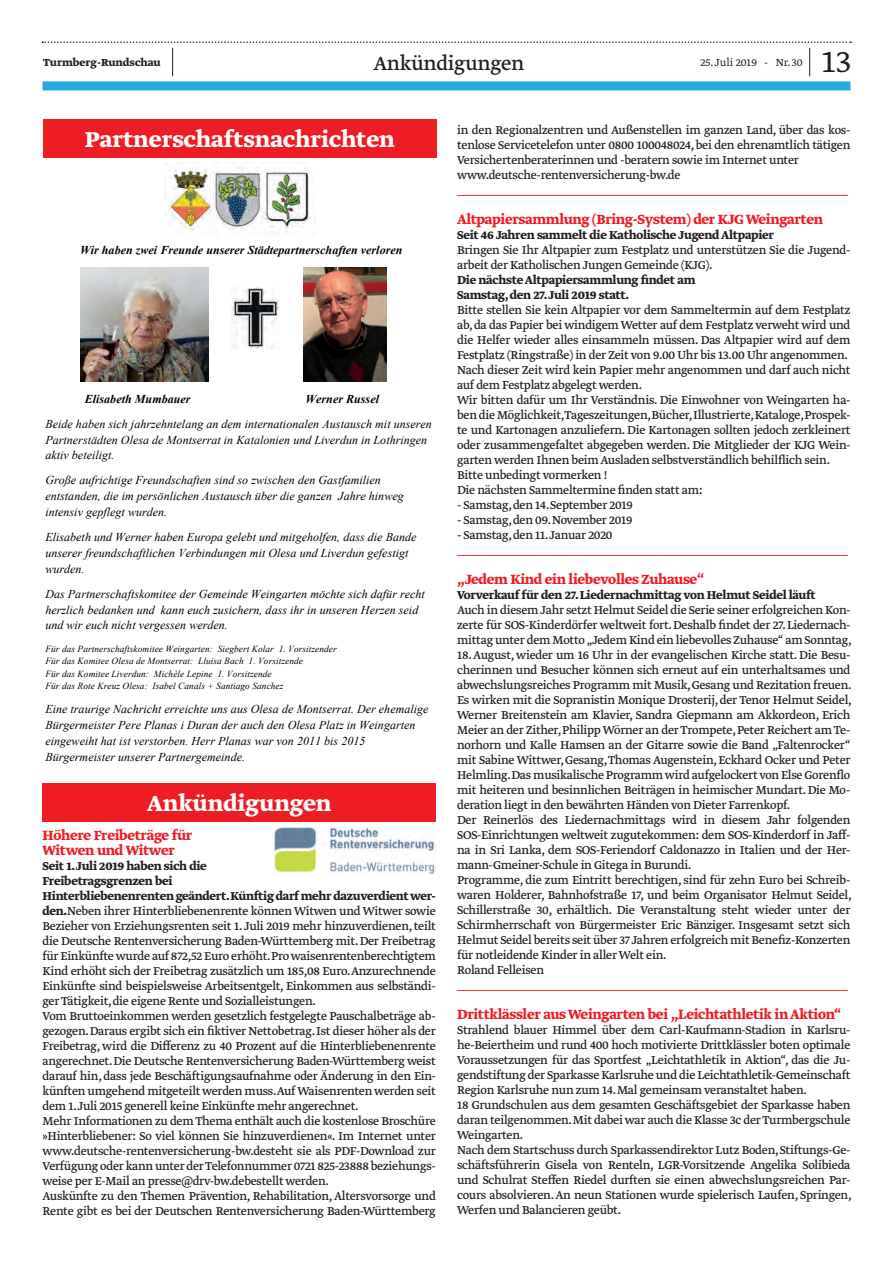
<style>
.page{position:relative;width:893px;height:1263px;background:#fff}
.page>*{position:absolute;margin:0;border:0;box-sizing:border-box;transform-origin:0 0}
.t1{font:300 36px "Greta Text Std";color:#231f20}
.t2{font:700 25.5px "Greta Text Std";color:#fff}
.t3{font:22.5px "Greta Text Std";letter-spacing:-.015em;color:#231f20}
.t4{font:700 15.75px/15px "Greta Text Std";letter-spacing:-.02em;color:#ee1d23}
.t5{font:13.5px/15px "Greta Text Std";letter-spacing:-.02em;color:#231f20}
.t6{font:13.5px "Greta Text Std";color:#ee1d23}
.t7{font:700 13.5px/15px "Greta Text Std";letter-spacing:-.02em;color:#231f20}
.t8{font:italic 12px/15.9px "Times New Roman";color:#000001}
.t9{font:italic 700 12px "Times New Roman";letter-spacing:.005em;color:#000001}
.t10{font:700 12px "Greta Text Std";color:#231f20}
.t11{font:300 12px "Greta Text Std";color:#231f20}
.t12{font:italic 9.3px/12.6px "Times New Roman";letter-spacing:.01em;color:#000001}
.s1{font-weight:700}
</style>
<div class="page">
<div style="left:43px;top:81px;width:807px;height:9px;background:#24aae1"></div>
<svg style="left:42px;top:41px;width:809px;height:35px"></svg>
<img style="left:164px;top:162px;width:149px;height:72px">
<div style="left:43px;top:783px;width:393px;height:38px;background:#ee1d23"></div>
<div style="left:43px;top:119px;width:393px;height:38px;background:#ee1d23"></div>
<img style="left:80px;top:268px;width:128px;height:113px">
<img style="left:303px;top:268px;width:83px;height:113px">
<img style="left:231px;top:287px;width:48px;height:62px">
<img style="left:274px;top:828px;width:162px;height:46px">
<p class="t10" style="left:43px;top:56px;width:119px">Turmberg-Rundschau</p>
<h3 class="t3" style="left:373px;top:50px;width:152px">Ankündigungen</h3>
<p class="t11" style="left:700px;top:56px;width:104px">25. Juli 2019 - Nr. 30</p>
<h1 class="t1" style="left:822px;top:41px;width:31px">13</h1>
<h2 class="t2" style="left:85px;top:125px;width:312px">Partnerschaftsnachrichten</h2>
<p class="t9" style="left:80px;top:242px;width:324px">Wir haben zwei Freunde unserer Städtepartnerschaften verloren</p>
<p class="t9" style="left:85px;top:390px;width:107px">Elisabeth Mumbauer</p>
<p class="t9" style="left:305px;top:390px;width:75px">Werner Russel</p>
<p class="t8" style="left:45px;top:415px;width:388px">Beide haben sich jahrzehntelang an dem internationalen Austausch mit unseren<br>Partnerstädten Olesa de Montserrat in Katalonien und Liverdun in Lothringen aktiv beteiligt.</p>
<p class="t8" style="left:45px;top:472px;width:360px">Große aufrichtige Freundschaften sind so zwischen den Gastfamilien entstanden, die im persönlichen Austausch über die ganzen Jahre hinweg intensiv gepflegt wurden.</p>
<p class="t8" style="left:45px;top:529px;width:373px">Elisabeth und Werner haben Europa gelebt und mitgeholfen, dass die Bande unserer freundschaftlichen Verbindungen mit Olesa und Liverdun gefestigt wurden.</p>
<p class="t8" style="left:45px;top:585px;width:381px">Das Partnerschaftskomitee der Gemeinde Weingarten möchte sich dafür recht herzlich bedanken und kann euch zusichern, dass ihr in unseren Herzen seid und wir euch nicht vergessen werden.</p>
<p class="t12" style="left:45px;top:642px;width:293px">Für das Partnerschaftskomitee Weingarten: Siegbert Kolar 1. Vorsitzender Für das Komitee Olesa de Montserrat: Lluisa Bach 1. Vorsitzende<br>Für das Komitee Liverdun: Michèle Lepine 1. Vorsitzende<br>Für das Rote Kreuz Olesa: Isabel Canals + Santiago Sanchez</p>
<p class="t8" style="left:45px;top:701px;width:385px">Eine traurige Nachricht erreichte uns aus Olesa de Montserrat. Der ehemalige Bürgermeister Pere Planas i Duran der auch den Olesa Platz in Weingarten eingeweiht hat ist verstorben. Herr Planas war von 2011 bis 2015<br>Bürgermeister unserer Partnergemeinde.</p>
<h2 class="t2" style="left:147px;top:788px;width:186px">Ankündigungen</h2>
<p class="t4" style="left:43px;top:829px;width:151px">Höhere Freibeträge für<br>Witwen und Witwer</p>
<p class="t5" style="left:43px;top:859px;width:395px"><span class="s1">Seit 1. Juli 2019 haben sich die<br>Freibetragsgrenzen bei<br>Hinterbliebenenrenten geändert.Künftig darf mehr dazuverdient wer&shy;den.</span>Neben ihrer Hinterbliebenenrente können Witwen und Witwer sowie Bezieher von Erziehungsrenten seit 1. Juli 2019 mehr hinzuverdienen, teilt die Deutsche Rentenversicherung Baden-Württemberg mit. Der Freibetrag für Einkünfte wurde auf 872,52 Euro erhöht.Pro waisenrentenberechtigtem Kind erhöht sich der Freibetrag zusätzlich um 185,08 Euro.Anzurechnende Einkünfte sind beispielsweise Arbeitsentgelt, Einkommen aus selbständi&shy;ger Tätigkeit, die eigene Rente und Sozialleistungen.<br>Vom Bruttoeinkommen werden gesetzlich festgelegte Pauschalbeträge ab&shy;gezogen. Daraus ergibt sich ein fiktiver Nettobetrag. Ist dieser höher als der Freibetrag, wird die Differenz zu 40 Prozent auf die Hinterbliebenenrente angerechnet. Die Deutsche Rentenversicherung Baden-Württemberg weist darauf hin, dass jede Beschäftigungsaufnahme oder Änderung in den Ein&shy;künften umgehend mitgeteilt werden muss.Auf Waisenrenten werden seit dem 1. Juli 2015 generell keine Einkünfte mehr angerechnet.<br>Mehr Informationen zu dem Thema enthält auch die kostenlose Broschüre »Hinterbliebener: So viel können Sie hinzuverdienen«. Im Internet unter www.deutsche-rentenversicherung-bw.desteht sie als PDF-Download zur Verfügung oder kann unter der Telefonnummer 0721 825-23888 beziehungs&shy;weise per E-Mail an presse@drv-bw.debestellt werden.<br>Auskünfte zu den Themen Prävention, Rehabilitation, Altersvorsorge und Rente gibt es bei der Deutschen Rentenversicherung Baden-Württemberg</p>
<p class="t5" style="left:457px;top:123px;width:395px">in den Regionalzentren und Außenstellen im ganzen Land, über das kos&shy;tenlose Servicetelefon unter 0800 100048024, bei den ehrenamtlich tätigen Versichertenberaterinnen und -beratern sowie im Internet unter www.deutsche-rentenversicherung-bw.de</p>
<p class="t6" style="left:457px;top:182px;width:392px">_______________________________________________________________________</p>
<p class="t4" style="left:457px;top:212px;width:367px">Altpapiersammlung (Bring-System) der KJG Weingarten</p>
<p class="t7" style="left:457px;top:228px;width:318px">Seit 46 Jahren sammelt die Katholische Jugend Altpapier</p>
<p class="t5" style="left:457px;top:243px;width:395px">Bringen Sie Ihr Altpapier zum Festplatz und unterstützen Sie die Jugend&shy;arbeit der Katholischen Jungen Gemeinde (KJG).</p>
<p class="t7" style="left:457px;top:273px;width:240px">Die nächste Altpapiersammlung findet am<br>Samstag, den 27. Juli 2019 statt.</p>
<p class="t5" style="left:457px;top:303px;width:395px">Bitte stellen Sie kein Altpapier vor dem Sammeltermin auf dem Festplatz ab, da das Papier bei windigem Wetter auf dem Festplatz verweht wird und die Helfer wieder alles einsammeln müssen. Das Altpapier wird auf dem Festplatz (Ringstraße) in der Zeit von 9.00 Uhr bis 13.00 Uhr angenommen.<br>Nach dieser Zeit wird kein Papier mehr angenommen und darf auch nicht auf dem Festplatz abgelegt werden.<br>Wir bitten dafür um Ihr Verständnis. Die Einwohner von Weingarten ha&shy;ben die Möglichkeit,Tageszeitungen,Bücher,Illustrierte,Kataloge,Prospek&shy;te und Kartonagen anzuliefern. Die Kartonagen sollten jedoch zerkleinert oder zusammengefaltet abgegeben werden. Die Mitglieder der KJG Wein&shy;garten werden Ihnen beim Ausladen selbstverständlich behilflich sein.<br>Bitte unbedingt vormerken !<br>Die nächsten Sammeltermine finden statt am:</p>
<p class="t5" style="left:457px;top:498px;width:177px">- Samstag, den 14. September 2019</p>
<p class="t5" style="left:457px;top:513px;width:177px">- Samstag, den 09. November 2019</p>
<p class="t5" style="left:457px;top:528px;width:157px">- Samstag, den 11. Januar 2020</p>
<p class="t6" style="left:457px;top:542px;width:392px">_______________________________________________________________________</p>
<p class="t4" style="left:457px;top:572px;width:249px">„Jedem Kind ein liebevolles Zuhause“</p>
<p class="t7" style="left:457px;top:588px;width:360px">Vorverkauf für den 27. Liedernachmittag von Helmut Seidel läuft</p>
<p class="t5" style="left:457px;top:603px;width:396px">Auch in diesem Jahr setzt Helmut Seidel die Serie seiner erfolgreichen Kon&shy;zerte für SOS-Kinderdörfer weltweit fort. Deshalb findet der 27. Liedernach&shy;mittag unter dem Motto „Jedem Kind ein liebevolles Zuhause“ am Sonntag, 18.August, wieder um 16 Uhr in der evangelischen Kirche statt. Die Besu&shy;cherinnen und Besucher können sich erneut auf ein unterhaltsames und abwechslungsreiches Programm mit Musik, Gesang und Rezitation freuen.<br>Es wirken mit die Sopranistin Monique Drosterij, der Tenor Helmut Seidel, Werner Breitenstein am Klavier, Sandra Giepmann am Akkordeon, Erich Meier an der Zither, Philipp Wörner an der Trompete, Peter Reichert am Te&shy;norhorn und Kalle Hamsen an der Gitarre sowie die Band „Faltenrocker“ mit Sabine Wittwer, Gesang,Thomas Augenstein, Eckhard Ocker und Peter Helmling.Das musikalische Programm wird aufgelockert von Else Gorenflo mit heiteren und besinnlichen Beiträgen in heimischer Mundart. Die Mo&shy;deration liegt in den bewährten Händen von Dieter Farrenkopf.<br>Der Reinerlös des Liedernachmittags wird in diesem Jahr folgenden SOS-Einrichtungen weltweit zugutekommen: dem SOS-Kinderdorf in Jaff&shy;na in Sri Lanka, dem SOS-Feriendorf Caldonazzo in Italien und der Her&shy;mann-Gmeiner-Schule in Gitega in Burundi.<br>Programme, die zum Eintritt berechtigen, sind für zehn Euro bei Schreib&shy;waren Holderer, Bahnhofstraße 17, und beim Organisator Helmut Seidel, Schillerstraße 30, erhältlich. Die Veranstaltung steht wieder unter der Schirmherrschaft von Bürgermeister Eric Bänziger. Insgesamt setzt sich Helmut Seidel bereits seit über 37 Jahren erfolgreich mit Benefiz-Konzerten für notleidende Kinder in aller Welt ein.<br>Roland Felleisen</p>
<p class="t6" style="left:457px;top:977px;width:392px">_______________________________________________________________________</p>
<p class="t4" style="left:457px;top:1007px;width:386px">Drittklässler aus Weingarten bei „Leichtathletik in Aktion“</p>
<p class="t5" style="left:457px;top:1023px;width:396px">Strahlend blauer Himmel über dem Carl-Kaufmann-Stadion in Karlsru&shy;he-Beiertheim und rund 400 hoch motivierte Drittklässler boten optimale Voraussetzungen für das Sportfest „Leichtathletik in Aktion“, das die Ju&shy;gendstiftung der Sparkasse Karlsruhe und die Leichtathletik-Gemeinschaft Region Karlsruhe nun zum 14. Mal gemeinsam veranstaltet haben.<br>18 Grundschulen aus dem gesamten Geschäftsgebiet der Sparkasse haben daran teilgenommen. Mit dabei war auch die Klasse 3c der Turmbergschule Weingarten.<br>Nach dem Startschuss durch Sparkassendirektor Lutz Boden, Stiftungs-Ge&shy;schäftsführerin Gisela von Renteln, LGR-Vorsitzende Angelika Solibieda und Schulrat Steffen Riedel durften sie einen abwechslungsreichen Par&shy;cours absolvieren. An neun Stationen wurde spielerisch Laufen, Springen, Werfen und Balancieren geübt.</p>
</div>
